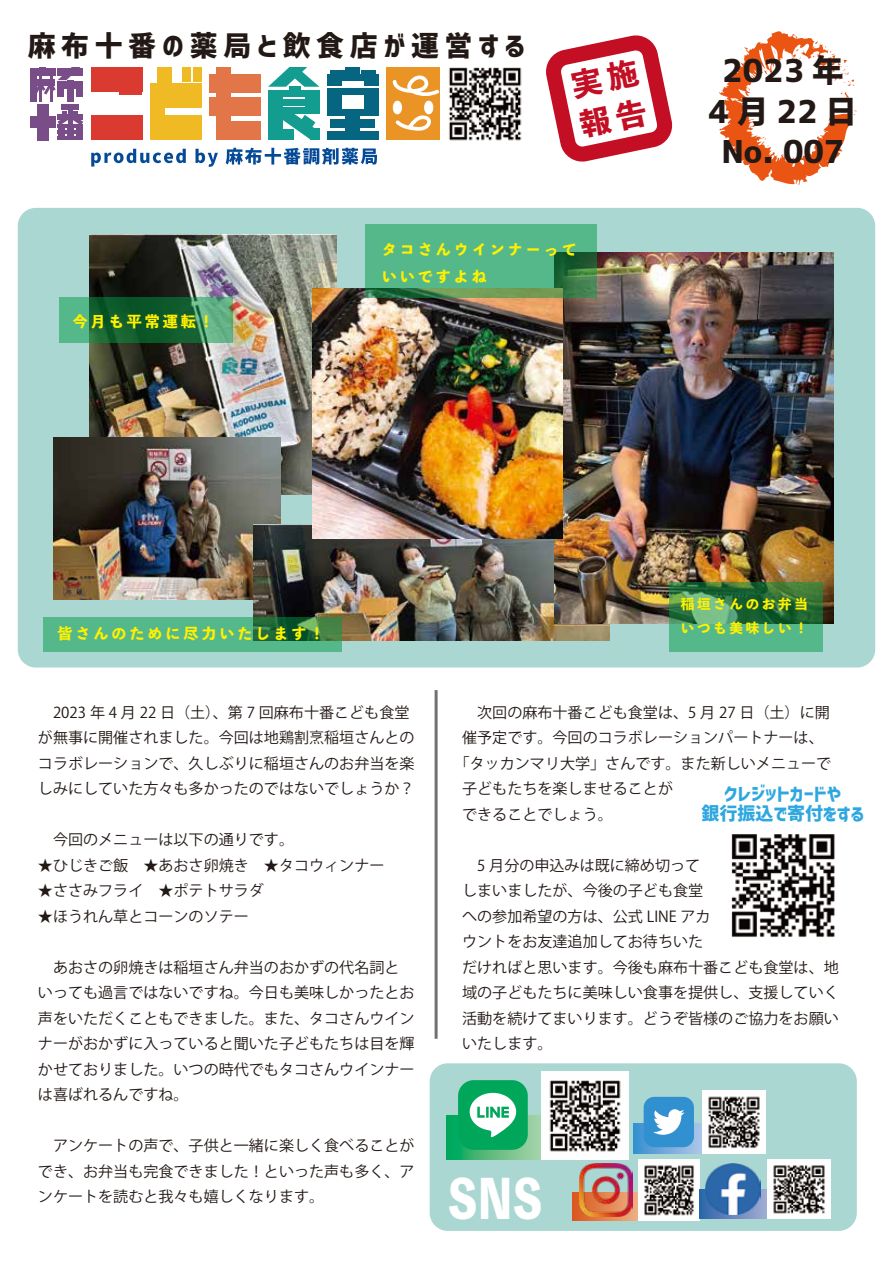
<style>
.page{position:relative;width:893px;height:1263px;background:#fff}
.page>*{position:absolute;margin:0;border:0;box-sizing:border-box;transform-origin:0 0}
.t1{font:800 52.8px "Toppan Bunkyu Midashi Gothic Std N";color:#fff;scale:.86 1}
.t2{font:31.5px/40.5px "Corporate Logo Bold";color:#221815;text-align:center}
.t3{font:800 30.6px/40.3px "Toppan Bunkyu Midashi Gothic Std N";color:#c30e23}
.t4{font:27.9px "Corporate Logo Bold";letter-spacing:.2em;color:#221815}
.t5{font:18px/19.5px "Corporate Logo Bold ver 2";color:#2ea7e0;text-align:center}
.t6{font:15px/25.5px "Koz Go Pr 6 N";color:#221815}
.t7{font:800 15px/27px "Toppan Bunkyu Midashi Gothic Std N";letter-spacing:.2em;color:#fff100}
.t8{font:800 13.5px/24.3px "Toppan Bunkyu Midashi Gothic Std N";letter-spacing:.2em;color:#fff100}
</style>
<div class="page">
<hr style="left:435px;top:690px;width:3px;height:349px;background:#727171">
<div style="left:18px;top:208px;width:857px;height:459px;background:#abd7d2;border-radius:18px"></div>
<img style="left:89px;top:235px;width:247px;height:259px">
<img style="left:54px;top:438px;width:226px;height:162px">
<img style="left:254px;top:524px;width:355px;height:116px">
<img style="left:555px;top:253px;width:278px;height:371px">
<img style="left:312px;top:289px;width:250px;height:250px">
<svg style="left:669px;top:582px;width:154px;height:70px;background:#439360"></svg>
<svg style="left:365px;top:224px;width:232px;height:74px;background:#51ab7b"></svg>
<svg style="left:43px;top:617px;width:298px;height:34px;background:#4ca97a"></svg>
<svg style="left:59px;top:297px;width:174px;height:45px;background:#2c7d4e"></svg>
<div style="left:430px;top:1063px;width:427px;height:168px;background:#abd7d2;border-radius:18px"></div>
<svg style="left:446px;top:1116px;width:95px;height:43px;background:#55bc81"></svg>
<div style="left:458px;top:1080px;width:70px;height:70px;background:#00a75b;border-radius:16px"></div>
<svg style="left:470px;top:1093px;width:46px;height:45px"></svg>
<img style="left:541px;top:1071px;width:87px;height:88px">
<svg style="left:634px;top:1124px;width:68px;height:29px"></svg>
<div style="left:644px;top:1097px;width:50px;height:50px;background:#3191d0;border-radius:11px"></div>
<svg style="left:653px;top:1109px;width:31px;height:26px"></svg>
<img style="left:702px;top:1090px;width:63px;height:63px">
<svg style="left:573px;top:1192px;width:66px;height:28px"></svg>
<img style="left:579px;top:1163px;width:54px;height:54px">
<img style="left:639px;top:1160px;width:60px;height:60px">
<svg style="left:699px;top:1189px;width:69px;height:30px"></svg>
<img style="left:706px;top:1163px;width:54px;height:52px">
<img style="left:768px;top:1159px;width:63px;height:60px">
<img style="left:731px;top:834px;width:104px;height:103px">
<svg style="left:719px;top:31px;width:138px;height:154px"></svg>
<svg style="left:546px;top:35px;width:127px;height:127px"></svg>
<img style="left:449px;top:67px;width:73px;height:74px">
<div style="left:119px;top:85px;width:23px;height:10px;background:#db3a30"></div>
<div style="left:91px;top:67px;width:51px;height:24px;background:#db3a30"></div>
<div style="left:91px;top:116px;width:51px;height:24px;background:#db3a30"></div>
<div style="left:209px;top:74px;width:51px;height:19px;background:#e37648"></div>
<div style="left:209px;top:97px;width:51px;height:18px;background:#e37648"></div>
<div style="left:216px;top:122px;width:44px;height:18px;background:#e37648"></div>
<div style="left:216px;top:67px;width:14px;height:56px;background:#e37648"></div>
<div style="left:150px;top:84px;width:51px;height:24px;background:#efba23"></div>
<div style="left:150px;top:116px;width:51px;height:24px;background:#efba23"></div>
<div style="left:150px;top:84px;width:14px;height:56px;background:#efba23"></div>
<div style="left:157px;top:67px;width:14px;height:35px;background:#efba23"></div>
<div style="left:182px;top:67px;width:9px;height:15px;background:#efba23"></div>
<div style="left:193px;top:67px;width:8px;height:15px;background:#efba23"></div>
<div style="left:362px;top:70px;width:14px;height:9px;background:#066682"></div>
<div style="left:346px;top:67px;width:14px;height:12px;background:#066682"></div>
<div style="left:330px;top:70px;width:14px;height:9px;background:#066682"></div>
<div style="left:327px;top:88px;width:14px;height:28px;background:#066682"></div>
<div style="left:364px;top:88px;width:14px;height:28px;background:#066682"></div>
<div style="left:346px;top:110px;width:14px;height:30px;background:#066682"></div>
<div style="left:364px;top:75px;width:14px;height:11px;background:#066682"></div>
<div style="left:327px;top:75px;width:14px;height:11px;background:#066682"></div>
<div style="left:327px;top:75px;width:51px;height:6px;background:#066682"></div>
<div style="left:327px;top:88px;width:51px;height:6px;background:#066682"></div>
<div style="left:331px;top:119px;width:44px;height:9px;background:#066682"></div>
<div style="left:327px;top:131px;width:51px;height:9px;background:#066682"></div>
<div style="left:327px;top:110px;width:51px;height:6px;background:#066682"></div>
<svg style="left:268px;top:67px;width:51px;height:20px"></svg>
<div style="left:268px;top:91px;width:14px;height:49px;background:#139d90"></div>
<div style="left:305px;top:91px;width:14px;height:22px;background:#139d90"></div>
<div style="left:268px;top:91px;width:51px;height:6px;background:#139d90"></div>
<div style="left:268px;top:99px;width:51px;height:6px;background:#139d90"></div>
<div style="left:290px;top:86px;width:11px;height:9px;background:#139d90"></div>
<svg style="left:282px;top:107px;width:35px;height:33px"></svg>
<div style="left:310px;top:128px;width:9px;height:12px;background:#139d90"></div>
<div style="left:30px;top:69px;width:6px;height:33px;background:#794d88"></div>
<hr style="left:39px;top:76px;width:3px;height:26px;background:#794d88">
<hr style="left:50px;top:76px;width:3px;height:26px;background:#794d88">
<svg style="left:34px;top:67px;width:47px;height:28px"></svg>
<div style="left:58px;top:69px;width:25px;height:7px;background:#794d88"></div>
<div style="left:58px;top:82px;width:25px;height:7px;background:#794d88"></div>
<div style="left:58px;top:82px;width:6px;height:15px;background:#794d88"></div>
<div style="left:76px;top:82px;width:7px;height:15px;background:#794d88"></div>
<div style="left:67px;top:80px;width:7px;height:22px;background:#794d88"></div>
<div style="left:30px;top:116px;width:25px;height:12px;background:#794d88"></div>
<div style="left:37px;top:104px;width:12px;height:36px;background:#794d88"></div>
<div style="left:68px;top:110px;width:5px;height:13px;background:#794d88"></div>
<svg style="left:58px;top:111px;width:25px;height:13px"></svg>
<div style="left:62px;top:104px;width:17px;height:6px;background:#794d88"></div>
<div style="left:58px;top:114px;width:25px;height:5px;background:#794d88"></div>
<hr style="left:58px;top:124px;width:25px;height:4px;background:#794d88">
<hr style="left:58px;top:130px;width:25px;height:4px;background:#794d88">
<hr style="left:58px;top:136px;width:25px;height:4px;background:#794d88">
<div style="left:58px;top:124px;width:6px;height:16px;background:#794d88"></div>
<div style="left:76px;top:124px;width:7px;height:16px;background:#794d88"></div>
<div style="left:67px;top:124px;width:7px;height:16px;background:#794d88"></div>
<div style="left:387px;top:67px;width:53px;height:73px;background:#ea9425"></div>
<svg style="left:392px;top:75px;width:48px;height:21px"></svg>
<svg style="left:395px;top:115px;width:36px;height:16px"></svg>
<div style="left:393px;top:101px;width:8px;height:13px;background:#fff;border-radius:50%"></div>
<div style="left:393px;top:101px;width:9px;height:13px;border:1px solid #fff;border-radius:50%"></div>
<div style="left:425px;top:101px;width:8px;height:13px;background:#fff;border-radius:50%"></div>
<div style="left:424px;top:101px;width:9px;height:13px;border:1px solid #fff;border-radius:50%"></div>
<svg style="left:91px;top:149px;width:95px;height:18px"></svg>
<svg style="left:195px;top:149px;width:23px;height:18px"></svg>
<svg style="left:226px;top:148px;width:151px;height:17px"></svg>
<h3 class="t4" style="left:28px;top:27px;width:499px">麻布十番の薬局と飲食店が運営する</h3>
<h3 class="t3" style="left:567px;top:64px;width:69px;rotate:-12deg">実施報告</h3>
<p class="t7" style="left:73px;top:307px;width:143px">今月も平常運転！</p>
<p class="t7" style="left:382px;top:235px;width:196px">タコさんウインナーっていいですよね</p>
<h2 class="t2" style="left:709px;top:49px;width:150px">2023 年<br>4月22日<br>No. 007</h2>
<p class="t7" style="left:58px;top:619px;width:268px">皆さんのために尽力いたします！</p>
<p class="t8" style="left:681px;top:590px;width:128px">稲垣さんのお弁当いつも美味しい！</p>
<p class="t6" style="left:38px;top:700px;width:378px">　2023 年 4 月 22 日（土）、第 7 回麻布十番こども食堂が無事に開催されました。今回は地鶏割烹稲垣さんとのコラボレーションで、久しぶりに稲垣さんのお弁当を楽しみにしていた方々も多かったのではないでしょうか？</p>
<p class="t6" style="left:38px;top:827px;width:258px">　今回のメニューは以下の通りです。</p>
<p class="t6" style="left:38px;top:853px;width:348px">★ひじきご飯　★あおさ卵焼き　★タコウィンナー</p>
<p class="t6" style="left:38px;top:878px;width:227px">★ささみフライ　★ポテトサラダ</p>
<p class="t6" style="left:38px;top:904px;width:212px">★ほうれん草とコーンのソテー</p>
<p class="t6" style="left:38px;top:955px;width:378px">　あおさの卵焼きは稲垣さん弁当のおかずの代名詞といっても過言ではないですね。今日も美味しかったとお声をいただくこともできました。また、タコさんウインナーがおかずに入っていると聞いた子どもたちは目を輝かせておりました。いつの時代でもタコさんウインナーは喜ばれるんですね。</p>
<p class="t6" style="left:38px;top:1133px;width:378px;text-align:justify">　アンケートの声で、子供と一緒に楽しく食べることができ、お弁当も完食できました！といった声も多く、アンケートを読むと我々も嬉しくなります。</p>
<p class="t6" style="left:462px;top:700px;width:369px">　次回の麻布十番こども食堂は、5 月 27 日（土）に開</p>
<p class="t6" style="left:462px;top:725px;width:363px">催予定です。今回のコラボレーションパートナーは、</p>
<p class="t6" style="left:455px;top:751px;width:378px">「タッカンマリ大学」さんです。また新しいメニューで</p>
<p class="t6" style="left:462px;top:776px;width:212px">子どもたちを楽しませることが</p>
<p class="t6" style="left:462px;top:802px;width:152px">できることでしょう。</p>
<p class="t6" style="left:462px;top:853px;width:378px">　5 月分の申込みは既に締め切って<br>しまいましたが、今後の子ども食堂<br>への参加希望の方は、公式 LINE アカ<br>ウントをお友達追加してお待ちいた<br>だければと思います。今後も麻布十番こども食堂は、地域の子どもたちに美味しい食事を提供し、支援していく活動を続けてまいります。どうぞ皆様のご協力をお願いいたします。</p>
<p class="t5" style="left:701px;top:783px;width:165px">クレジットカードや<br>銀行振込で寄付をする</p>
<h1 class="t1" style="left:448px;top:1158px;width:111px">SNS</h1>
</div>
